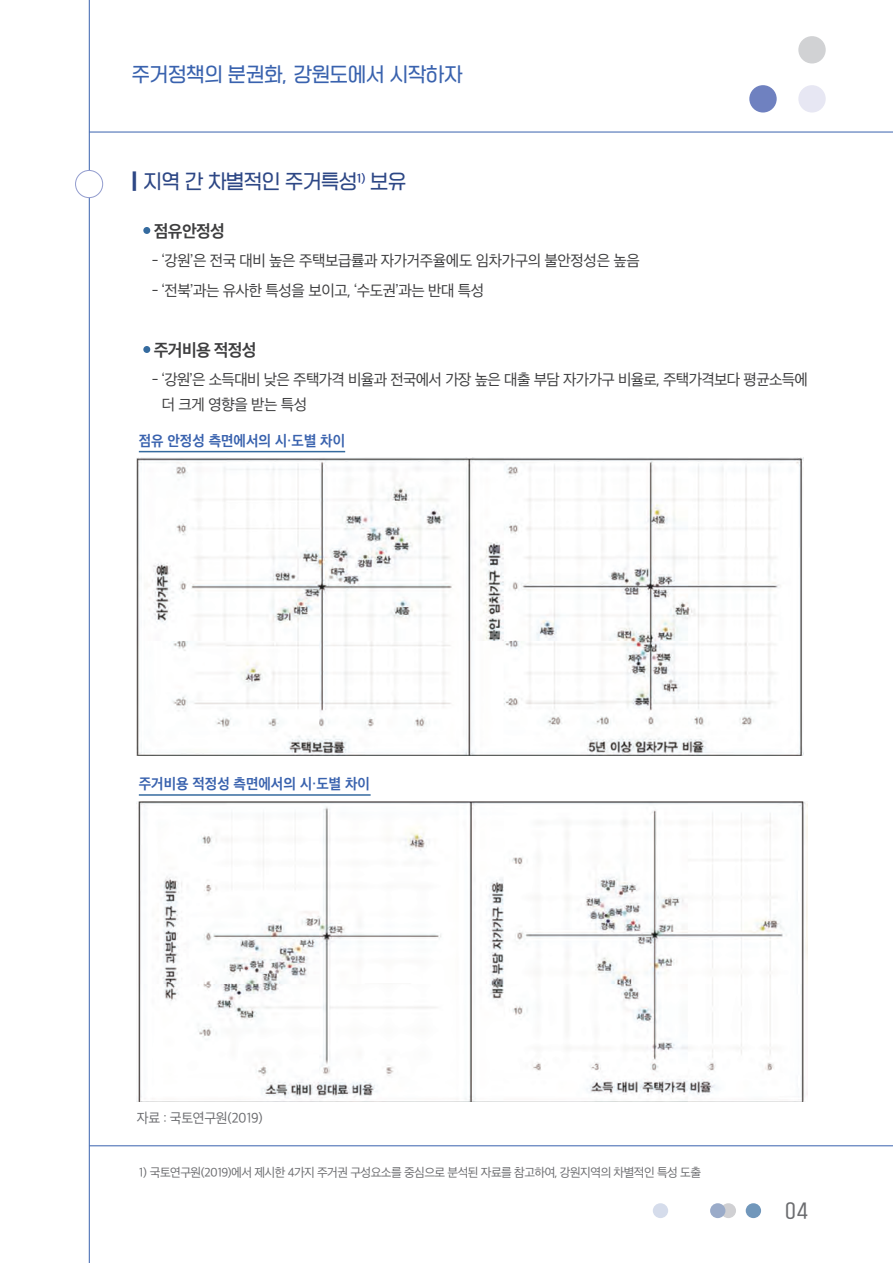
<style>
.page{position:relative;width:893px;height:1263px;background:#fff}
.page>*{position:absolute;margin:0;border:0;box-sizing:border-box;transform-origin:0 0}
.t1{font:19.5px "SD Gyeokdong G204 Rg";color:#3962ae;scale:.93 1}
.t2{font:19.5px "SD Gyeokdong G204 Rg";letter-spacing:-.01em;color:#2d4785;scale:.93 1}
.t3{font:18px "SD Gyeokdong G204 Rg";color:#6c6d70}
.t4{font:16.5px "SD Gothic Neoa g Bd";letter-spacing:-.045em;color:#3e3e3f}
.t5{font:15px "SD Gothic Neoa d Rg";letter-spacing:-.025em;color:#3e3e3f}
.t6{font:15px/25.5px "SD Gothic Neoa d Rg";letter-spacing:-.045em;color:#3e3e3f}
.t7{font:14.25px "SD Gothic Neoa g Bd";color:#3962ae;scale:.95 1}
.t8{font:13.5px "SD Gothic Neoa d Rg";letter-spacing:-.025em;color:#6c6d70;scale:.95 1}
.t9{font:12px "SD Gothic Neoa d Rg";letter-spacing:-.045em;color:#6c6d70}
.s1{font-family:"SD Gyeokdong G207 Bk"}
</style>
<div class="page">
<hr style="left:89px;top:0;width:1px;height:1263px;background:#3962ae">
<hr style="left:89px;top:132px;width:804px;height:1px;background:#3962ae">
<div style="left:749px;top:85px;width:28px;height:28px;background:#6f81c0;border-radius:50%"></div>
<div style="left:798px;top:85px;width:28px;height:28px;background:#e7e7f3;border-radius:50%"></div>
<div style="left:798px;top:36px;width:28px;height:27px;background:#d1d2d4;border-radius:50%"></div>
<div style="left:746px;top:1203px;width:15px;height:15px;background:#7197bb;border-radius:50%"></div>
<div style="left:653px;top:1203px;width:15px;height:15px;background:#d5dceb;border-radius:50%"></div>
<svg style="left:721px;top:1203px;width:15px;height:15px"></svg>
<div style="left:710px;top:1203px;width:15px;height:15px;background:#9aabc9;border-radius:50%"></div>
<div style="left:143px;top:227px;width:7px;height:7px;background:#356b9f;border-radius:50%"></div>
<div style="left:143px;top:346px;width:7px;height:7px;background:#356b9f;border-radius:50%"></div>
<div style="left:76px;top:170px;width:27px;height:28px;background:#fff;border-radius:50%"></div>
<div style="left:75px;top:170px;width:28px;height:28px;border:1px solid #929cce;border-radius:50%"></div>
<hr style="left:139px;top:451px;width:206px;height:1px;background:#356b9f">
<hr style="left:139px;top:794px;width:232px;height:2px;background:#356b9f">
<img style="left:137px;top:458px;width:667px;height:297px">
<img style="left:137px;top:801px;width:671px;height:301px">
<hr style="left:89px;top:1145px;width:804px;height:1px;background:#3962ae">
<h1 class="t1" style="left:132px;top:64px;width:357px">주거정책의 분권화, 강원도에서 시작하자</h1>
<h1 class="t2" style="left:131px;top:171px;width:298px"><span class="s1">|</span> 지역 간 차별적인 주거특성<sup>1)</sup> 보유</h1>
<p class="t4" style="left:154px;top:223px;width:72px">점유안정성</p>
<p class="t5" style="left:152px;top:253px;width:489px">- ‘강원’은 전국 대비 높은 주택보급률과 자가거주율에도 임차가구의 불안정성은 높음</p>
<p class="t5" style="left:152px;top:283px;width:334px">- ‘전북’과는 유사한 특성을 보이고, ‘수도권’과는 반대 특성</p>
<p class="t4" style="left:154px;top:342px;width:104px">주거비용 적정성</p>
<p class="t6" style="left:162px;top:366px;width:648px;text-indent:-10px">- ‘강원’은 소득대비 낮은 주택가격 비율과 전국에서 가장 높은 대출 부담 자가가구 비율로, 주택가격보다 평균소득에 더 크게 영향을 받는 특성</p>
<p class="t7" style="left:139px;top:433px;width:219px">점유 안정성 측면에서의 시·도별 차이</p>
<p class="t7" style="left:139px;top:777px;width:245px">주거비용 적정성 측면에서의 시·도별 차이</p>
<p class="t8" style="left:137px;top:1111px;width:134px">자료 : 국토연구원(2019)</p>
<p class="t9" style="left:139px;top:1166px;width:564px">1) 국토연구원(2019)에서 제시한 4가지 주거권 구성요소를 중심으로 분석된 자료를 참고하여, 강원지역의 차별적인 특성 도출</p>
<p class="t3" style="left:785px;top:1201px;width:24px">04</p>
</div>
